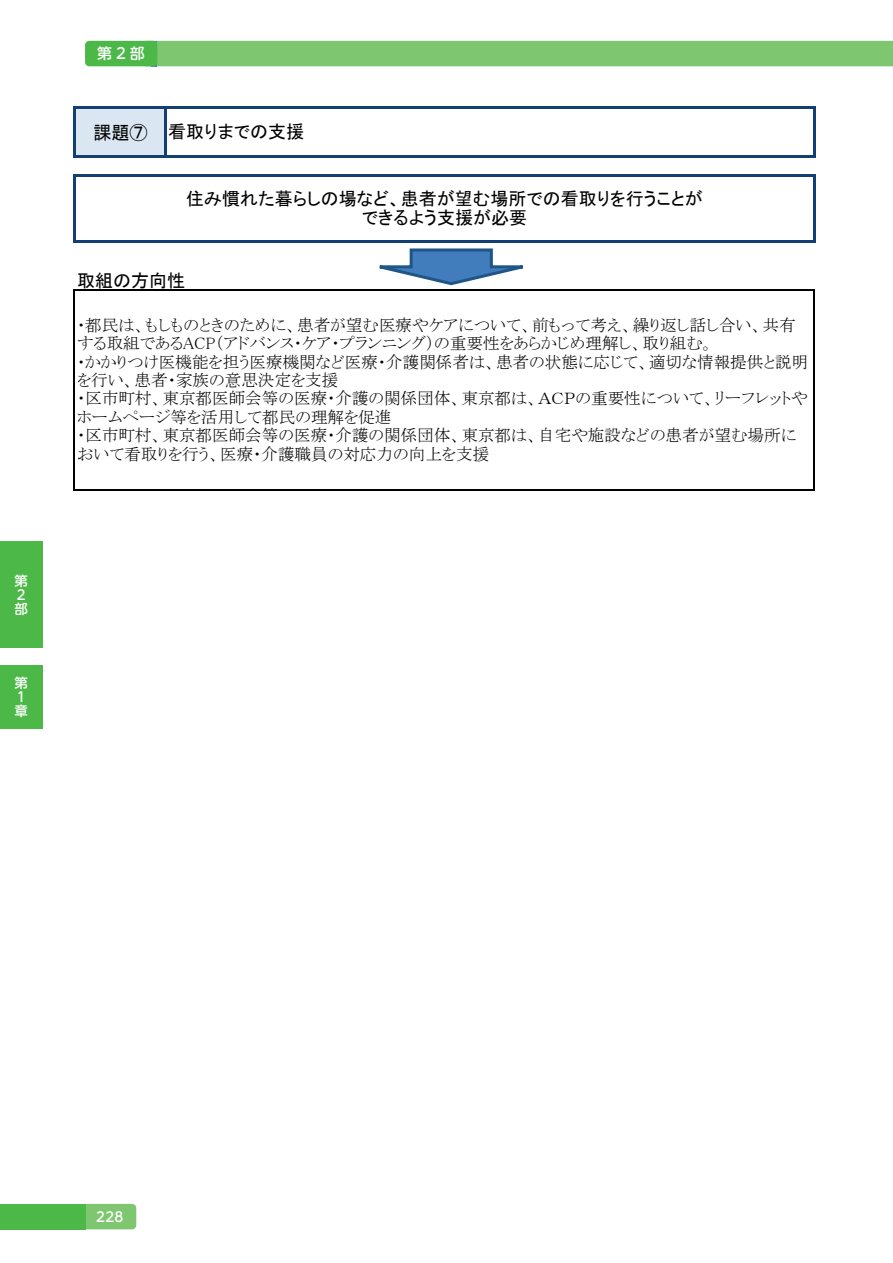
<style>
.page{position:relative;width:893px;height:1263px;background:#fff}
.page>*{position:absolute;margin:0;border:0;box-sizing:border-box;transform-origin:0 0}
.t1{font:18px/19.8px "MS P Gothic";color:#000;text-align:center}
.t2{font:16.5px/18.3px "MS P Mincho";color:#000}
.t3{font:500 15px "UD Shin M Go Pro";color:#fff}
.t4{font:500 13.5px/14.1px "UD Shin M Go Pro";color:#fff}
</style>
<div class="page">
<div style="left:80px;top:1204px;width:56px;height:25px;background:#7fc670;border-radius:4px"></div>
<div style="left:0;top:1204px;width:85px;height:25px;background:#4cb848"></div>
<div style="left:75px;top:108px;width:90px;height:49px;background:#dae7f2"></div>
<hr style="left:73px;top:106px;width:3px;height:52px;background:#124074">
<hr style="left:813px;top:109px;width:3px;height:49px;background:#124074">
<hr style="left:73px;top:175px;width:3px;height:68px;background:#124074">
<hr style="left:813px;top:177px;width:3px;height:66px;background:#124074">
<hr style="left:73px;top:289px;width:2px;height:202px;background:#000">
<hr style="left:164px;top:109px;width:3px;height:49px;background:#124074">
<hr style="left:814px;top:291px;width:1px;height:200px;background:#000">
<hr style="left:76px;top:106px;width:740px;height:3px;background:#124074">
<hr style="left:76px;top:155px;width:740px;height:3px;background:#124074">
<hr style="left:76px;top:175px;width:740px;height:2px;background:#124074">
<hr style="left:76px;top:240px;width:740px;height:3px;background:#124074">
<hr style="left:75px;top:289px;width:740px;height:2px;background:#000">
<hr style="left:75px;top:489px;width:740px;height:2px;background:#000">
<svg style="left:379px;top:248px;width:144px;height:38px"></svg>
<div style="left:0;top:542px;width:43px;height:106px;background:#4cb848"></div>
<div style="left:0;top:665px;width:43px;height:64px;background:#4cb848"></div>
<div style="left:157px;top:41px;width:736px;height:25px;background:#7fc670"></div>
<div style="left:85px;top:41px;width:72px;height:25px;background:#4cb848;border-radius:4px"></div>
<p class="t4" style="left:15px;top:573px;width:15px">第<br>２部</p>
<p class="t4" style="left:15px;top:675px;width:15px">第<br>１章</p>
<p class="t3" style="left:97px;top:41px;width:49px">第2部</p>
<p class="t1" style="left:93px;top:122px;width:55px">課題⑦</p>
<p class="t1" style="left:168px;top:122px;width:137px">看取りまでの支援</p>
<p class="t1" style="left:186px;top:188px;width:518px">住み慣れた暮らしの場など、患者が望む場所での看取りを行うことができるよう支援が必要</p>
<p class="t1" style="left:77px;top:270px;width:110px">取組の方向性</p>
<p class="t2" style="left:77px;top:316px;width:733px">・都民は、もしものときのために、患者が望む医療やケアについて、前もって考え、繰り返し話し合い、共有する取組であるACP（アドバンス・ケア・プランニング）の重要性をあらかじめ理解し、取り組む。<br>・かかりつけ医機能を担う医療機関など医療・介護関係者は、患者の状態に応じて、適切な情報提供と説明を行い、患者・家族の意思決定を支援<br>・区市町村、東京都医師会等の医療・介護の関係団体、東京都は、ＡＣＰの重要性について、リーフレットやホームページ等を活用して都民の理解を促進<br>・区市町村、東京都医師会等の医療・介護の関係団体、東京都は、自宅や施設などの患者が望む場所において看取りを行う、医療・介護職員の対応力の向上を支援</p>
<p class="t4" style="left:96px;top:1209px;width:29px">228</p>
</div>
